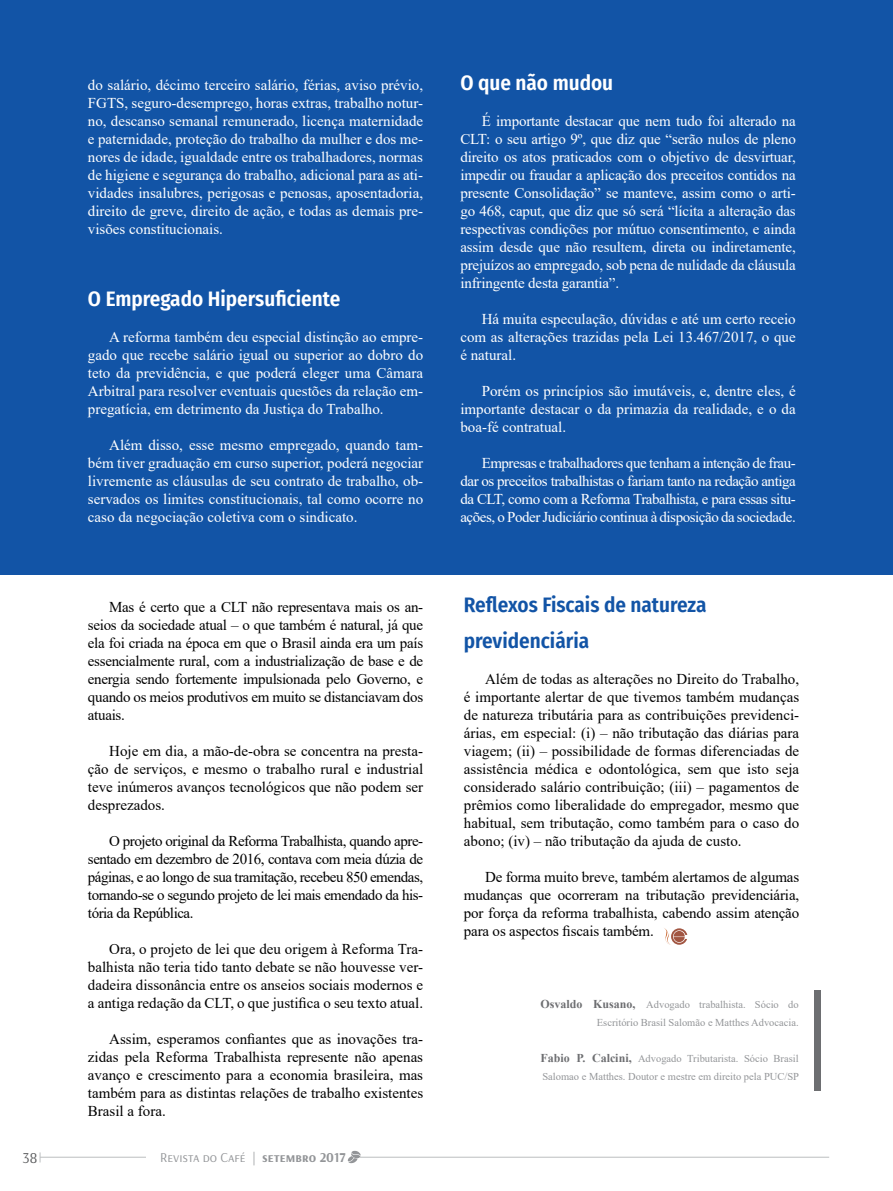
<style>
.page{position:relative;width:893px;height:1191px;background:#fff}
.page>*{position:absolute;margin:0;border:0;box-sizing:border-box;transform-origin:0 0}
.t1{font:600 21px/36px "Fira Sans Condensed";color:#1254a6}
.t2{font:600 21px "Fira Sans Condensed";color:#fff}
.t3{font:15px/18px "Times New Roman";color:#fff;text-align:justify}
.t4{font:15px/18px "Times New Roman";color:#000;text-align:justify}
.t5{font:15px "Arsenal";color:#58595b}
.t6{font:13.5px "Arsenal";color:#939598}
.t7{font:10.5px/18px "Times New Roman";color:#939598;text-align:right}
.s1{font-weight:700}
.s2{font-weight:700;font-size:12px;color:#6d6e71}
</style>
<div class="page">
<hr style="left:40px;top:1157px;width:789px;height:1px;background:#bcbec0">
<div style="left:146px;top:1148px;width:213px;height:18px;background:#fff"></div>
<svg style="left:348px;top:1150px;width:13px;height:13px"></svg>
<div style="left:0;top:0;width:893px;height:574px;background:#1254a6"></div>
<svg style="left:664px;top:928px;width:23px;height:17px"></svg>
<div style="left:814px;top:990px;width:6px;height:100px;background:#6d6e71"></div>
<p class="t3" style="left:88px;top:76px;width:337px">do salário, décimo terceiro salário, férias, aviso prévio, FGTS, seguro-desemprego, horas extras, trabalho notur&shy;no, descanso semanal remunerado, licença maternidade e paternidade, proteção do trabalho da mulher e dos me&shy;nores de idade, igualdade entre os trabalhadores, normas de higiene e segurança do trabalho, adicional para as ati&shy;vidades insalubres, perigosas e penosas, aposentadoria, direito de greve, direito de ação, e todas as demais pre&shy;visões constitucionais.</p>
<h1 class="t2" style="left:88px;top:282px;width:254px">O Empregado Hipersuficiente</h1>
<p class="t3" style="left:88px;top:328px;width:337px;text-indent:21px">A reforma também deu especial distinção ao empre&shy;gado que recebe salário igual ou superior ao dobro do teto da previdência, e que poderá eleger uma Câmara Arbitral para resolver eventuais questões da relação em&shy;pregatícia, em detrimento da Justiça do Trabalho.</p>
<p class="t3" style="left:88px;top:436px;width:337px;text-indent:21px">Além disso, esse mesmo empregado, quando tam&shy;bém tiver graduação em curso superior, poderá negociar livremente as cláusulas de seu contrato de trabalho, ob&shy;servados os limites constitucionais, tal como ocorre no caso da negociação coletiva com o sindicato.</p>
<p class="t4" style="left:88px;top:598px;width:337px;text-indent:21px">Mas é certo que a CLT não representava mais os an&shy;seios da sociedade atual – o que também é natural, já que ela foi criada na época em que o Brasil ainda era um país essencialmente rural, com a industrialização de base e de energia sendo fortemente impulsionada pelo Governo, e quando os meios produtivos em muito se distanciavam dos atuais.</p>
<p class="t4" style="left:88px;top:742px;width:337px;text-indent:21px">Hoje em dia, a mão-de-obra se concentra na presta&shy;ção de serviços, e mesmo o trabalho rural e industrial teve inúmeros avanços tecnológicos que não podem ser desprezados.</p>
<p class="t4" style="left:88px;top:832px;width:337px;text-indent:21px">O projeto original da Reforma Trabalhista, quando apre&shy;sentado em dezembro de 2016, contava com meia dúzia de páginas, e ao longo de sua tramitação, recebeu 850 emendas, tornando-se o segundo projeto de lei mais emendado da his&shy;tória da República.</p>
<p class="t4" style="left:88px;top:940px;width:337px;text-indent:21px">Ora, o projeto de lei que deu origem à Reforma Tra&shy;balhista não teria tido tanto debate se não houvesse ver&shy;dadeira dissonância entre os anseios sociais modernos e a antiga redação da CLT, o que justifica o seu texto atual.</p>
<p class="t4" style="left:88px;top:1030px;width:337px;text-indent:21px">Assim, esperamos confiantes que as inovações tra&shy;zidas pela Reforma Trabalhista represente não apenas avanço e crescimento para a economia brasileira, mas também para as distintas relações de trabalho existentes Brasil a fora.</p>
<p class="t5" style="left:23px;top:1147px;width:16px">38</p>
<p class="t6" style="left:160px;top:1147px;width:187px">Revista do Café | <span class="s1">setembro 2017</span></p>
<h1 class="t2" style="left:460px;top:66px;width:154px">O que não mudou</h1>
<p class="t3" style="left:460px;top:112px;width:337px;text-indent:21px">É importante destacar que nem tudo foi alterado na CLT: o seu artigo 9º, que diz que “serão nulos de pleno direito os atos praticados com o objetivo de desvirtuar, impedir ou fraudar a aplicação dos preceitos contidos na presente Consolidação” se manteve, assim como o arti&shy;go 468, caput, que diz que só será “lícita a alteração das respectivas condições por mútuo consentimento, e ainda assim desde que não resultem, direta ou indiretamente, prejuízos ao empregado, sob pena de nulidade da cláusula infringente desta garantia”.</p>
<p class="t3" style="left:460px;top:310px;width:337px;text-indent:21px">Há muita especulação, dúvidas e até um certo receio com as alterações trazidas pela Lei 13.467/2017, o que é natural.</p>
<p class="t3" style="left:460px;top:382px;width:337px;text-indent:21px">Porém os princípios são imutáveis, e, dentre eles, é importante destacar o da primazia da realidade, e o da boa-fé contratual.</p>
<p class="t3" style="left:460px;top:454px;width:337px;text-indent:21px">Empresas e trabalhadores que tenham a intenção de frau&shy;dar os preceitos trabalhistas o fariam tanto na redação antiga da CLT, como com a Reforma Trabalhista, e para essas situ&shy;ações, o Poder Judiciário continua à disposição da sociedade.</p>
<h1 class="t1" style="left:464px;top:585px;width:244px">Reflexos Fiscais de natureza previdenciária</h1>
<p class="t4" style="left:464px;top:670px;width:337px;text-indent:21px">Além de todas as alterações no Direito do Trabalho, é importante alertar de que tivemos também mudanças de natureza tributária para as contribuições previdenci&shy;árias, em especial: (i) – não tributação das diárias para viagem; (ii) – possibilidade de formas diferenciadas de assistência médica e odontológica, sem que isto seja considerado salário contribuição; (iii) – pagamentos de prêmios como liberalidade do empregador, mesmo que habitual, sem tributação, como também para o caso do abono; (iv) – não tributação da ajuda de custo.</p>
<p class="t4" style="left:464px;top:868px;width:337px;text-indent:21px">De forma muito breve, também alertamos de algumas mudanças que ocorreram na tributação previdenciária, por força da reforma trabalhista, cabendo assim atenção para os aspectos fiscais também.</p>
<p class="t7" style="left:541px;top:995px;width:260px"><span class="s2">Osvaldo Kusano,</span> Advogado trabalhista. Sócio do<br>Escritório Brasil Salomão e Matthes Advocacia.</p>
<p class="t7" style="left:541px;top:1049px;width:260px;text-align:left"><span class="s2">Fabio P. Calcini,</span> Advogado Tributarista. Sócio Brasil<br>Salomao e Matthes. Doutor e mestre em direito pela PUC/SP</p>
</div>
